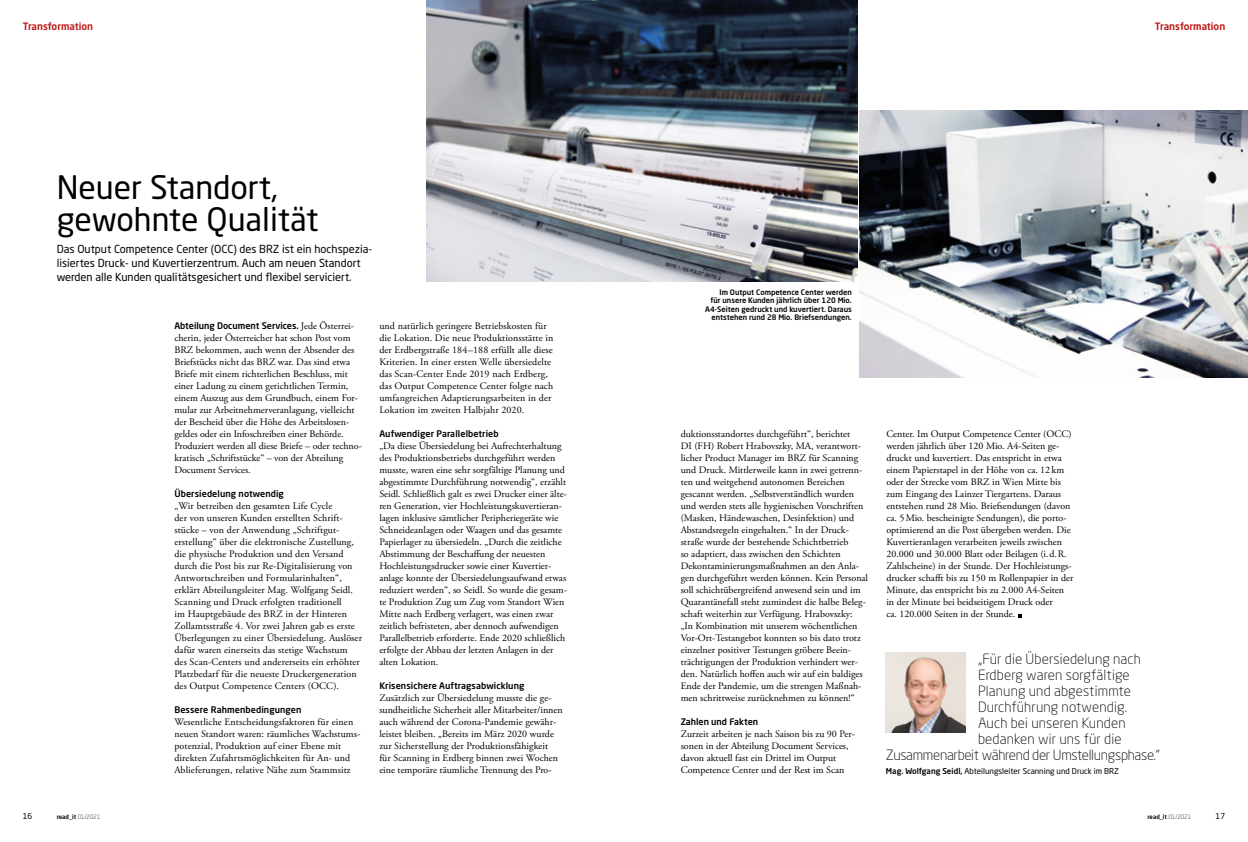
<style>
.page{position:relative;width:1248px;height:842px;background:#fff}
.page>*{position:absolute;margin:0;border:0;box-sizing:border-box;transform-origin:0 0}
.headline_1{font:32px/32px "Neo Sans Pro";color:#000}
.zitat{font:300 14px "Neo Sans Pro";letter-spacing:.01em;color:#000}
.zitat-2{font:300 14px "Neo Sans Pro";letter-spacing:-.02em;color:#000}
.vorspann{font:11px/14px "Neo Sans Pro";color:#000}
.fliesstext{font:10px/12px "Adobe Garamond Pro";color:#000}
.rubriktitel{font:500 10px "Neo Sans Pro";color:#ba1110}
.fliesstext-2{font:500 9px "Neo Sans Pro";letter-spacing:.01em;color:#000}
.zitat_name{font:8px "Neo Sans Pro";color:#000}
.bildtext{font:500 7.5px/8.5px "Neo Sans Pro";color:#000;text-align:right}
.t1{font:500 6px "Neo Sans Pro";color:#000}
.s1{font-family:"Adobe Garamond Pro";font-weight:400;font-size:10px}
.s2{font-weight:500}
.s3{font-weight:300}
</style>
<div class="page">
<img style="left:427px;top:0;width:430px;height:281px">
<img style="left:859px;top:110px;width:388px;height:267px">
<img style="left:885px;top:653px;width:80px;height:79px">
<p class="rubriktitel" style="left:23px;top:20px;width:72px">Transformation</p>
<p class="rubriktitel" style="left:1154px;top:20px;width:72px">Transformation</p>
<h1 class="headline_1" style="left:57px;top:170px;width:263px">Neuer Standort, gewohnte Qualität</h1>
<h2 class="vorspann" style="left:57px;top:242px;width:317px">Das Output Competence Center (OCC) des BRZ ist ein hochspezia&shy;lisiertes Druck- und Kuvertierzentrum. Auch am neuen Standort werden alle Kunden qualitätsgesichert und flexibel serviciert.</h2>
<p class="fliesstext-2" style="left:174px;top:320px;width:181px">Abteilung Document Services. <span class="s1">Jede Österrei-</span></p>
<p class="fliesstext" style="left:174px;top:332px;width:189px">cherin, jeder Österreicher hat schon Post vom BRZ bekommen, auch wenn der Absender des Briefstücks nicht das BRZ war. Das sind etwa Briefe mit einem richterlichen Beschluss, mit einer Ladung zu einem gerichtlichen Termin, einem Auszug aus dem Grundbuch, einem For&shy;mular zur Arbeitnehmerveranlagung, vielleicht der Bescheid über die Höhe des Arbeitslosen&shy;geldes oder ein Infoschreiben einer Behörde.<br>Produziert werden all diese Briefe – oder techno&shy;kratisch „Schriftstücke“ – von der Abteilung Document Services.</p>
<p class="fliesstext-2" style="left:174px;top:488px;width:111px">Übersiedelung notwendig</p>
<p class="fliesstext" style="left:174px;top:500px;width:189px">„Wir betreiben den gesamten Life Cycle<br>der von unseren Kunden erstellten Schrift&shy;stücke – von der Anwendung „Schriftgut&shy;erstellung“ über die elektronische Zustellung, die physische Produktion und den Versand durch die Post bis zur Re-Digitalisierung von Antwortschreiben und Formularinhalten“, erklärt Abteilungsleiter Mag. Wolfgang Seidl.<br>Scanning und Druck erfolgten traditionell<br>im Hauptgebäude des BRZ in der Hinteren Zollamtsstraße 4. Vor zwei Jahren gab es erste Überlegungen zu einer Übersiedelung. Auslöser dafür waren einerseits das stetige Wachstum des Scan-Centers und andererseits ein erhöhter Platzbedarf für die neueste Druckergeneration des Output Competence Centers (OCC).</p>
<p class="fliesstext-2" style="left:174px;top:704px;width:128px">Bessere Rahmenbedingungen</p>
<p class="fliesstext" style="left:174px;top:716px;width:187px">Wesentliche Entscheidungsfaktoren für einen neuen Standort waren: räumliches Wachstums&shy;potenzial, Produktion auf einer Ebene mit direkten Zufahrtsmöglichkeiten für An- und Ablieferungen, relative Nähe zum Stammsitz</p>
<p class="fliesstext" style="left:379px;top:320px;width:175px">und natürlich geringere Betriebskosten für die Lokation. Die neue Produktionsstätte in der Erdbergstraße 184–188 erfüllt alle diese Kriterien. In einer ersten Welle übersiedelte das Scan-Center Ende 2019 nach Erdberg, das Output Competence Center folgte nach umfangreichen Adaptierungsarbeiten in der Lokation im zweiten Halbjahr 2020.</p>
<p class="fliesstext-2" style="left:379px;top:428px;width:121px">Aufwendiger Parallelbetrieb</p>
<p class="fliesstext" style="left:379px;top:440px;width:189px">„Da diese Übersiedelung bei Aufrechterhaltung des Produktionsbetriebs durchgeführt werden musste, waren eine sehr sorgfältige Planung und abgestimmte Durchführung notwendig“, erzählt Seidl. Schließlich galt es zwei Drucker einer älte&shy;ren Generation, vier Hochleistungskuvertieran&shy;lagen inklusive sämtlicher Peripheriegeräte wie Schneideanlagen oder Waagen und das gesamte Papierlager zu übersiedeln. „Durch die zeitliche Abstimmung der Beschaffung der neuesten Hochleistungsdrucker sowie einer Kuvertier&shy;anlage konnte der Übersiedelungsaufwand etwas reduziert werden“, so Seidl. So wurde die gesam&shy;te Produktion Zug um Zug vom Standort Wien Mitte nach Erdberg verlagert, was einen zwar zeitlich befristeten, aber dennoch aufwendigen Parallelbetrieb erforderte. Ende 2020 schließlich erfolgte der Abbau der letzten Anlagen in der alten Lokation.</p>
<p class="fliesstext-2" style="left:379px;top:680px;width:146px">Krisensichere Auftragsabwicklung</p>
<p class="fliesstext" style="left:379px;top:692px;width:185px">Zusätzlich zur Übersiedelung musste die ge&shy;sundheitliche Sicherheit aller Mitarbeiter/innen auch während der Corona-Pandemie gewähr&shy;leistet bleiben. „Bereits im März 2020 wurde zur Sicherstellung der Produktionsfähigkeit<br>für Scanning in Erdberg binnen zwei Wochen eine temporäre räumliche Trennung des Pro-</p>
<p class="bildtext" style="left:705px;top:288px;width:148px">Im Output Competence Center werden<br>für unsere Kunden jährlich über 120 Mio.<br>A4-Seiten gedruckt und kuvertiert. Daraus entstehen rund 28 Mio. Briefsendungen.</p>
<p class="fliesstext" style="left:680px;top:428px;width:189px">duktionsstandortes durchgeführt“, berichtet<br>DI (FH) Robert Hrabovszky, MA, verantwort&shy;licher Product Manager im BRZ für Scanning und Druck. Mittlerweile kann in zwei getrenn&shy;ten und weitgehend autonomen Bereichen gescannt werden. „Selbstverständlich wurden und werden stets alle hygienischen Vorschriften (Masken, Händewaschen, Desinfektion) und Abstandsregeln eingehalten.“ In der Druck&shy;straße wurde der bestehende Schichtbetrieb<br>so adaptiert, dass zwischen den Schichten Dekontaminierungsmaßnahmen an den Anla&shy;gen durchgeführt werden können. Kein Personal soll schichtübergreifend anwesend sein und im Quarantänefall steht zumindest die halbe Beleg&shy;schaft weiterhin zur Verfügung. Hrabovszky:<br>„In Kombination mit unserem wöchentlichen Vor-Ort-Testangebot konnten so bis dato trotz einzelner positiver Testungen gröbere Beein&shy;trächtigungen der Produktion verhindert wer&shy;den. Natürlich hoffen auch wir auf ein baldiges Ende der Pandemie, um die strengen Maßnah&shy;men schrittweise zurücknehmen zu können!“</p>
<p class="fliesstext-2" style="left:680px;top:716px;width:79px">Zahlen und Fakten</p>
<p class="fliesstext" style="left:680px;top:728px;width:175px">Zurzeit arbeiten je nach Saison bis zu 90 Per&shy;sonen in der Abteilung Document Services, davon aktuell fast ein Drittel im Output Competence Center und der Rest im Scan</p>
<p class="fliesstext" style="left:886px;top:428px;width:188px">Center. Im Output Competence Center (OCC) werden jährlich über 120 Mio. A4-Seiten ge&shy;druckt und kuvertiert. Das entspricht in etwa einem Papierstapel in der Höhe von ca. 12 km oder der Strecke vom BRZ in Wien Mitte bis zum Eingang des Lainzer Tiergartens. Daraus entstehen rund 28 Mio. Briefsendungen (davon ca. 5Mio. bescheinigte Sendungen), die porto&shy;optimierend an die Post übergeben werden. Die Kuvertieranlagen verarbeiten jeweils zwischen 20.000 und 30.000 Blatt oder Beilagen (i.d.R.<br>Zahlscheine) in der Stunde. Der Hochleistungs&shy;drucker schafft bis zu 150 m Rollenpapier in der Minute, das entspricht bis zu 2.000 A4-Seiten in der Minute bei beidseitigem Druck oder<br>ca. 120.000 Seiten in der Stunde.</p>
<p class="zitat" style="left:978px;top:650px;width:164px">„Für die Übersiedelung nach</p>
<p class="zitat" style="left:978px;top:666px;width:153px">Erdberg waren sorgfältige</p>
<p class="zitat" style="left:978px;top:682px;width:154px">Planung und abgestimmte</p>
<p class="zitat" style="left:978px;top:698px;width:150px">Durchführung notwendig.</p>
<p class="zitat" style="left:978px;top:714px;width:149px">Auch bei unseren Kunden</p>
<p class="zitat" style="left:978px;top:730px;width:145px">bedanken wir uns für die</p>
<p class="zitat-2" style="left:885px;top:746px;width:276px">Zusammenarbeit während der Umstellungsphase.“</p>
<p class="zitat_name" style="left:885px;top:766px;width:234px"><span class="s2">Mag. Wolfgang Seidl,</span> Abteilungsleiter Scanning und Druck im BRZ</p>
<p class="zitat_name" style="left:23px;top:811px;width:11px">16</p>
<p class="t1" style="left:57px;top:813px;width:45px">read_it <span class="s3">01/2021</span></p>
<p class="t1" style="left:1147px;top:813px;width:45px">read_it <span class="s3">01/2021</span></p>
<p class="zitat_name" style="left:1215px;top:811px;width:11px">17</p>
</div>
